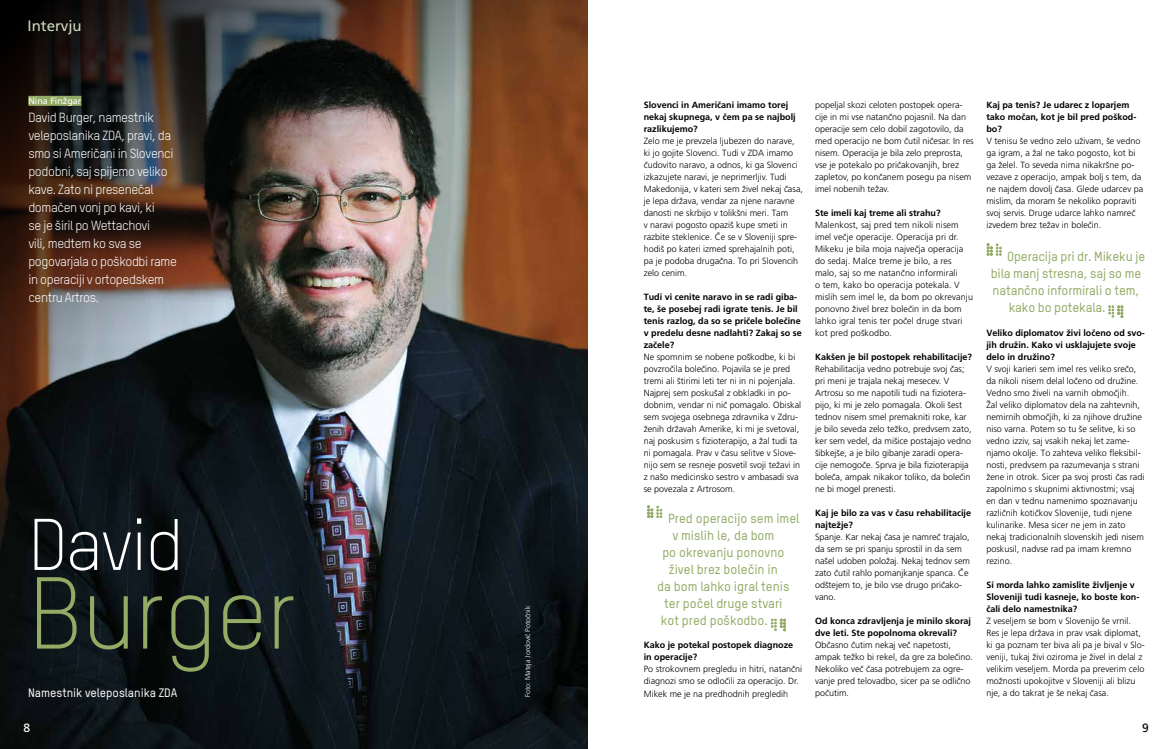
<style>
.page{position:relative;width:1174px;height:749px;background:#fff}
.page>*{position:absolute;margin:0;border:0;box-sizing:border-box;transform-origin:0 0}
.t1{font:300 100px "TSTARCE";letter-spacing:-.02em;color:#93ab65}
.t2{font:300 71.4px "TSTARCE";letter-spacing:-.03em;color:#fff}
.t3{font:15px "Frutiger LT Std";color:#d0d9bb}
.t4{font:13px/18px "TSTARCE";letter-spacing:-.03em;color:#fff}
.t5{font:500 13px "TSTARCE";color:#93ab65}
.t6{font:500 12px "TSTARCE";color:#fff}
.t7{font:12px "Frutiger LT Std";color:#fff}
.t8{font:12px "Frutiger LT Std";color:#000}
.t9{font:300 9px/12px "Frutiger LT Std";color:#000}
.t10{font:700 9px/12px "Frutiger LT Std";color:#000}
.t11{font:9px "Frutiger LT Std";color:#fff}
.t12{font:300 7px "Frutiger LT Std";color:#fff}
</style>
<div class="page">
<img style="left:0;top:0;width:586px;height:748px">
<div style="left:28px;top:96px;width:53px;height:10px;background:#93ab65"></div>
<svg style="left:986px;top:243px;width:15px;height:13px"></svg>
<svg style="left:1108px;top:305px;width:15px;height:13px"></svg>
<svg style="left:647px;top:505px;width:15px;height:13px"></svg>
<svg style="left:771px;top:618px;width:15px;height:13px"></svg>
<h3 class="t3" style="left:28px;top:17px;width:56px">Intervju</h3>
<p class="t11" style="left:28px;top:95px;width:55px">Nina Finžgar</p>
<p class="t4" style="left:28px;top:108px;width:150px">David Burger, namestnik veleposlanika ZDA, pravi, da smo si Američani in Slovenci podobni, saj spijemo veliko kave. Zato ni presenečal domačen vonj po kavi, ki<br>se je širil po Wettachovi<br>vili, medtem ko sva se pogovarjala o poškodbi rame in operaciji v ortopedskem centru Artros.</p>
<h2 class="t2" style="left:28px;top:502px;width:157px">David</h2>
<h1 class="t1" style="left:28px;top:553px;width:270px">Burger</h1>
<h3 class="t6" style="left:28px;top:684px;width:151px">Namestnik veleposlanika ZDA</h3>
<p class="t12" style="left:524px;top:697px;width:93px;rotate:-90deg">Foto: Mateja Jordovič Potočnik</p>
<p class="t10" style="left:643px;top:99px;width:154px">Slovenci in Američani imamo torej nekaj skupnega, v čem pa se najbolj razlikujemo?</p>
<p class="t9" style="left:643px;top:135px;width:161px">Zelo me je prevzela ljubezen do narave, ki jo gojite Slovenci. Tudi v ZDA imamo čudovito naravo, a odnos, ki ga Slovenci izkazujete naravi, je neprimerljiv. Tudi Makedonija, v kateri sem živel nekaj časa, je lepa država, vendar za njene naravne danosti ne skrbijo v tolikšni meri. Tam<br>v naravi pogosto opaziš kupe smeti in razbite steklenice. Če se v Sloveniji spre&shy;hodiš po kateri izmed sprehajalnih poti, pa je podoba drugačna. To pri Slovencih zelo cenim.</p>
<p class="t10" style="left:643px;top:291px;width:160px">Tudi vi cenite naravo in se radi giba&shy;te, še posebej radi igrate tenis. Je bil tenis razlog, da so se pričele bolečine v predelu desne nadlahti? Zakaj so se začele?</p>
<p class="t9" style="left:643px;top:351px;width:159px">Ne spomnim se nobene poškodbe, ki bi povzročila bolečino. Pojavila se je pred tremi ali štirimi leti ter ni in ni pojenjala.<br>Najprej sem poskušal z obkladki in po&shy;dobnim, vendar ni nič pomagalo. Obiskal sem svojega osebnega zdravnika v Zdru&shy;ženih državah Amerike, ki mi je svetoval, naj poskusim s fizioterapijo, a žal tudi ta ni pomagala. Prav v času selitve v Slove&shy;nijo sem se resneje posvetil svoji težavi in z našo medicinsko sestro v ambasadi sva se povezala z Artrosom.</p>
<h3 class="t5" style="left:668px;top:510px;width:133px">Pred operacijo sem imel</h3>
<h3 class="t5" style="left:672px;top:527px;width:103px">v mislih le, da bom</h3>
<h3 class="t5" style="left:662px;top:544px;width:124px">po okrevanju ponovno</h3>
<h3 class="t5" style="left:669px;top:561px;width:110px">živel brez bolečin in</h3>
<h3 class="t5" style="left:657px;top:578px;width:134px">da bom lahko igral tenis</h3>
<h3 class="t5" style="left:664px;top:595px;width:120px">ter počel druge stvari</h3>
<h3 class="t5" style="left:661px;top:612px;width:109px">kot pred poškodbo.</h3>
<p class="t10" style="left:643px;top:639px;width:151px">Kako je potekal postopek diagnoze in operacije?</p>
<p class="t9" style="left:643px;top:663px;width:160px">Po strokovnem pregledu in hitri, natančni diagnozi smo se odločili za operacijo. Dr.<br>Mikek me je na predhodnih pregledih</p>
<p class="t9" style="left:815px;top:99px;width:160px">popeljal skozi celoten postopek opera&shy;cije in mi vse natančno pojasnil. Na dan operacije sem celo dobil zagotovilo, da med operacijo ne bom čutil ničesar. In res nisem. Operacija je bila zelo preprosta, vse je potekalo po pričakovanjih, brez zapletov, po končanem posegu pa nisem imel nobenih težav.</p>
<p class="t10" style="left:815px;top:207px;width:127px">Ste imeli kaj treme ali strahu?</p>
<p class="t9" style="left:815px;top:219px;width:159px">Malenkost, saj pred tem nikoli nisem imel večje operacije. Operacija pri dr.<br>Mikeku je bila moja največja operacija do sedaj. Malce treme je bilo, a res malo, saj so me natančno informirali<br>o tem, kako bo operacija potekala. V mislih sem imel le, da bom po okrevanju ponovno živel brez bolečin in da bom lahko igral tenis ter počel druge stvari kot pred poškodbo.</p>
<p class="t10" style="left:815px;top:351px;width:159px">Kakšen je bil postopek rehabilitacije?</p>
<p class="t9" style="left:815px;top:363px;width:158px">Rehabilitacija vedno potrebuje svoj čas; pri meni je trajala nekaj mesecev. V Artrosu so me napotili tudi na fiziotera&shy;pijo, ki mi je zelo pomagala. Okoli šest tednov nisem smel premakniti roke, kar je bilo seveda zelo težko, predvsem zato, ker sem vedel, da mišice postajajo vedno šibkejše, a je bilo gibanje zaradi opera&shy;cije nemogoče. Sprva je bila fizioterapija boleča, ampak nikakor toliko, da bolečin ne bi mogel prenesti.</p>
<p class="t10" style="left:815px;top:507px;width:158px">Kaj je bilo za vas v času rehabilitacije najtežje?</p>
<p class="t9" style="left:815px;top:531px;width:157px">Spanje. Kar nekaj časa je namreč trajalo, da sem se pri spanju sprostil in da sem našel udoben položaj. Nekaj tednov sem zato čutil rahlo pomanjkanje spanca. Če odštejem to, je bilo vse drugo pričako&shy;vano.</p>
<p class="t10" style="left:815px;top:615px;width:158px">Od konca zdravljenja je minilo skoraj dve leti. Ste popolnoma okrevali?</p>
<p class="t9" style="left:815px;top:639px;width:160px">Občasno čutim nekaj več napetosti, ampak težko bi rekel, da gre za bolečino.<br>Nekoliko več časa potrebujem za ogre&shy;vanje pred telovadbo, sicer pa se odlično počutim.</p>
<p class="t10" style="left:986px;top:99px;width:152px">Kaj pa tenis? Je udarec z loparjem tako močan, kot je bil pred poškod&shy;bo?</p>
<p class="t9" style="left:986px;top:135px;width:159px">V tenisu še vedno zelo uživam, še vedno ga igram, a žal ne tako pogosto, kot bi ga želel. To seveda nima nikakršne po&shy;vezave z operacijo, ampak bolj s tem, da ne najdem dovolj časa. Glede udarcev pa mislim, da moram še nekoliko popraviti svoj servis. Druge udarce lahko namreč izvedem brez težav in bolečin.</p>
<h3 class="t5" style="left:1007px;top:248px;width:140px">Operacija pri dr. Mikeku je</h3>
<h3 class="t5" style="left:990px;top:265px;width:152px">bila manj stresna, saj so me</h3>
<h3 class="t5" style="left:992px;top:282px;width:148px">natančno informirali o tem,</h3>
<h3 class="t5" style="left:1008px;top:299px;width:98px">kako bo potekala.</h3>
<p class="t10" style="left:986px;top:327px;width:160px">Veliko diplomatov živi ločeno od svo&shy;jih družin. Kako vi usklajujete svoje delo in družino?</p>
<p class="t9" style="left:986px;top:363px;width:160px">V svoji karieri sem imel res veliko srečo, da nikoli nisem delal ločeno od družine.<br>Vedno smo živeli na varnih območjih.<br>Žal veliko diplomatov dela na zahtevnih, nemirnih območjih, ki za njihove družine niso varna. Potem so tu še selitve, ki so vedno izziv, saj vsakih nekaj let zame&shy;njamo okolje. To zahteva veliko fleksibil&shy;nosti, predvsem pa razumevanja s strani žene in otrok. Sicer pa svoj prosti čas radi zapolnimo s skupnimi aktivnostmi; vsaj en dan v tednu namenimo spoznavanju različnih kotičkov Slovenije, tudi njene kulinarike. Mesa sicer ne jem in zato nekaj tradicionalnih slovenskih jedi nisem poskusil, nadvse rad pa imam kremno rezino.</p>
<p class="t10" style="left:986px;top:579px;width:155px">Si morda lahko zamislite življenje v<br>Sloveniji tudi kasneje, ko boste kon&shy;čali delo namestnika?</p>
<p class="t9" style="left:986px;top:615px;width:160px">Z veseljem se bom v Slovenijo še vrnil.<br>Res je lepa država in prav vsak diplomat, ki ga poznam ter biva ali pa je bival v Slo&shy;veniji, tukaj živi oziroma je živel in delal z velikim veseljem. Morda pa preverim celo možnosti upokojitve v Sloveniji ali blizu</p>
<p class="t9" style="left:986px;top:687px;width:124px">nje, a do takrat je še nekaj časa.</p>
<h3 class="t7" style="left:23px;top:720px;width:8px">8</h3>
<h3 class="t8" style="left:1142px;top:720px;width:8px">9</h3>
</div>
